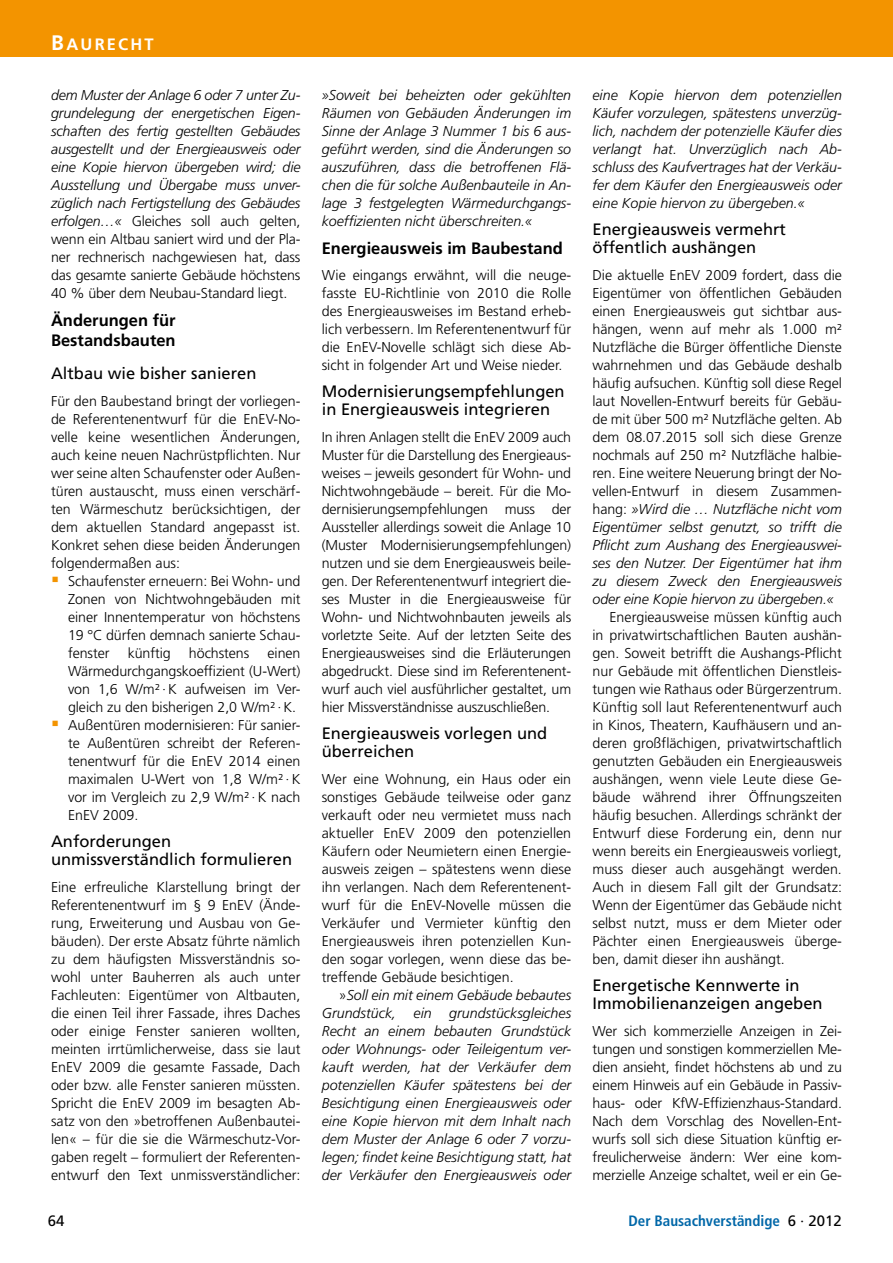
<style>
.page{position:relative;width:893px;height:1263px;background:#fff}
.page>*{position:absolute;margin:0;border:0;box-sizing:border-box;transform-origin:0 0}
.Überschrift_4_Spalte{font:16.5px/18px "Frutiger LT Std";color:#000}
.Überschrift_3_Spalte{font:700 16.5px/19.8px "Frutiger LT Std";color:#000}
.t1{font:700 16.5px "Frutiger LT Std";letter-spacing:.13em;color:#fff}
.t2{font:700 condensed 15px "Frutiger LT Std";color:#0067a8}
.t3{font:15px "Frutiger LT Std";color:#000}
.Standard_Fließtext_O{font:300 14.25px/18px "Frutiger LT Std";color:#000;text-align:justify}
.Standard_Fließtext{font:300 14.25px/18px "Frutiger LT Std";color:#000;text-align:justify}
.Standard_Fließtext_O-2{font:italic 300 14.25px/18px "Frutiger LT Std";letter-spacing:-.005em;color:#000;text-align:justify}
.Standard_Fließtext-2{font:italic 300 14.25px/18px "Frutiger LT Std";color:#000;text-align:justify}
.Standard_Fließtext_A{font:300 14.25px/18px "Frutiger LT Std";letter-spacing:-.005em;color:#000;text-align:justify}
.s1{font-size:21px}
.s2{font-style:normal}
.s3{font-style:italic}
.s4{font-weight:400;font-stretch:normal;color:#000}
</style>
<div class="page">
<div style="left:0;top:0;width:893px;height:57px;background:#f39400"></div>
<p class="t1" style="left:51px;top:34px;width:104px"><span class="s1">B</span>AURECHT</p>
<p class="Standard_Fließtext_O-2" style="left:51px;top:86px;width:251px">dem Muster der Anlage 6 oder 7 unter Zu&shy;grundelegung der energetischen Eigen&shy;schaften des fertig gestellten Gebäudes ausgestellt und der Energieausweis oder eine Kopie hiervon übergeben wird; die Ausstellung und Übergabe muss unver&shy;züglich nach Fertigstellung des Gebäudes erfolgen…« <span class="s2">Gleiches soll auch gelten, wenn ein Altbau saniert wird und der Pla&shy;ner rechnerisch nachgewiesen hat, dass das gesamte sanierte Gebäude höchstens 40 % über dem Neubau-Standard liegt.</span></p>
<p class="Überschrift_3_Spalte" style="left:51px;top:311px;width:126px">Änderungen für<br>Bestandsbauten</p>
<p class="Überschrift_4_Spalte" style="left:51px;top:365px;width:207px">Altbau wie bisher sanieren</p>
<p class="Standard_Fließtext_O" style="left:51px;top:392px;width:251px">Für den Baubestand bringt der vorliegen&shy;de Referentenentwurf für die EnEV-No&shy;velle keine wesentlichen Änderungen, auch keine neuen Nachrüstpflichten. Nur wer seine alten Schaufenster oder Außen&shy;türen austauscht, muss einen verschärf&shy;ten Wärmeschutz berücksichtigen, der dem aktuellen Standard angepasst ist.<br>Konkret sehen diese beiden Änderungen folgendermaßen aus:</p>
<p class="Standard_Fließtext_A" style="left:68px;top:572px;width:234px">Schaufenster erneuern: Bei Wohn- und Zonen von Nichtwohngebäuden mit einer Innentemperatur von höchstens 19 °C dürfen demnach sanierte Schau&shy;fenster</p>
<p class="Standard_Fließtext_A" style="left:128px;top:644px;width:45px">künftig</p>
<p class="Standard_Fließtext_A" style="left:189px;top:644px;width:62px">höchstens</p>
<p class="Standard_Fließtext_A" style="left:68px;top:644px;width:234px;text-indent:199px">einen Wärmedurchgangskoeffizient (U-Wert) von 1,6 W/m² · K aufweisen im Ver&shy;gleich zu den bisherigen 2,0 W/m² · K.</p>
<p class="Standard_Fließtext_A" style="left:68px;top:716px;width:234px">Außentüren modernisieren: Für sanier&shy;te Außentüren schreibt der Referen&shy;tenentwurf für die EnEV 2014 einen maximalen U-Wert von 1,8 W/m² · K vor im Vergleich zu 2,9 W/m² · K nach EnEV 2009.</p>
<p class="Überschrift_4_Spalte" style="left:51px;top:832px;width:243px">Anforderungen unmissverständlich formulieren</p>
<p class="Standard_Fließtext_O" style="left:51px;top:878px;width:251px">Eine erfreuliche Klarstellung bringt der Referentenentwurf im § 9 EnEV (Ände&shy;rung, Erweiterung und Ausbau von Ge&shy;bäuden). Der erste Absatz führte nämlich zu dem häufigsten Missverständnis so&shy;wohl unter Bauherren als auch unter Fachleuten: Eigentümer von Altbauten, die einen Teil ihrer Fassade, ihres Daches oder einige Fenster sanieren wollten, meinten irrtümlicherweise, dass sie laut EnEV 2009 die gesamte Fassade, Dach oder bzw. alle Fenster sanieren müssten.<br>Spricht die EnEV 2009 im besagten Ab&shy;satz von den »betroffenen Außenbautei&shy;len« – für die sie die Wärmeschutz-Vor&shy;gaben regelt – formuliert der Referenten&shy;entwurf den Text unmissverständlicher:</p>
<p class="Standard_Fließtext_O-2" style="left:322px;top:86px;width:251px">»Soweit bei beheizten oder gekühlten Räumen von Gebäuden Änderungen im Sinne der Anlage 3 Nummer 1 bis 6 aus&shy;geführt werden, sind die Änderungen so auszuführen, dass die betroffenen Flä&shy;chen die für solche Außenbauteile in An&shy;lage 3 festgelegten Wärmedurchgangs&shy;koeffizienten nicht überschreiten.«</p>
<p class="Überschrift_3_Spalte" style="left:322px;top:239px;width:243px">Energieausweis im Baubestand</p>
<p class="Standard_Fließtext_O" style="left:322px;top:266px;width:251px">Wie eingangs erwähnt, will die neuge&shy;fasste EU-Richtlinie von 2010 die Rolle des Energieausweises im Bestand erheb&shy;lich verbessern. Im Referentenentwurf für die EnEV-Novelle schlägt sich diese Ab&shy;sicht in folgender Art und Weise nieder.</p>
<p class="Überschrift_4_Spalte" style="left:322px;top:382px;width:244px">Modernisierungsempfehlungen in Energieausweis integrieren</p>
<p class="Standard_Fließtext_O" style="left:322px;top:428px;width:251px">In ihren Anlagen stellt die EnEV 2009 auch Muster für die Darstellung des Energieaus&shy;weises – jeweils gesondert für Wohn- und Nichtwohngebäude – bereit. Für die Mo&shy;dernisierungsempfehlungen muss der Aussteller allerdings soweit die Anlage 10 (Muster Modernisierungsempfehlungen) nutzen und sie dem Energieausweis beile&shy;gen. Der Referentenentwurf integriert die&shy;ses Muster in die Energieausweise für Wohn- und Nichtwohnbauten jeweils als vorletzte Seite. Auf der letzten Seite des Energieausweises sind die Erläuterungen abgedruckt. Diese sind im Referentenent&shy;wurf auch viel ausführlicher gestaltet, um hier Missverständnisse auszuschließen.</p>
<p class="Überschrift_4_Spalte" style="left:322px;top:724px;width:227px">Energieausweis vorlegen und überreichen</p>
<p class="Standard_Fließtext_O" style="left:322px;top:770px;width:251px">Wer eine Wohnung, ein Haus oder ein sonstiges Gebäude teilweise oder ganz verkauft oder neu vermietet muss nach aktueller EnEV 2009 den potenziellen Käufern oder Neumietern einen Energie&shy;ausweis zeigen – spätestens wenn diese ihn verlangen. Nach dem Referentenent&shy;wurf für die EnEV-Novelle müssen die Verkäufer und Vermieter künftig den Energieausweis ihren potenziellen Kun&shy;den sogar vorlegen, wenn diese das be&shy;treffende Gebäude besichtigen.</p>
<p class="Standard_Fließtext-2" style="left:322px;top:986px;width:251px;text-indent:17px"><span class="s2">»</span>Soll ein mit einem Gebäude bebautes Grundstück, ein grundstücksgleiches Recht an einem bebauten Grundstück oder Wohnungs- oder Teileigentum ver&shy;kauft werden, hat der Verkäufer dem potenziellen Käufer spätestens bei der Besichtigung einen Energieausweis oder eine Kopie hiervon mit dem Inhalt nach dem Muster der Anlage 6 oder 7 vorzu&shy;legen; findet keine Besichtigung statt, hat der Verkäufer den Energieausweis oder</p>
<p class="Standard_Fließtext-2" style="left:592px;top:86px;width:251px">eine Kopie hiervon dem potenziellen Käufer vorzulegen, spätestens unverzüg&shy;lich, nachdem der potenzielle Käufer dies verlangt hat. Unverzüglich nach Ab&shy;schluss des Kaufvertrages hat der Verkäu&shy;fer dem Käufer den Energieausweis oder eine Kopie hiervon zu übergeben.«</p>
<p class="Überschrift_4_Spalte" style="left:592px;top:220px;width:195px">Energieausweis vermehrt öffentlich aushängen</p>
<p class="Standard_Fließtext_O" style="left:592px;top:266px;width:251px">Die aktuelle EnEV 2009 fordert, dass die Eigentümer von öffentlichen Gebäuden einen Energieausweis gut sichtbar aus&shy;hängen, wenn auf mehr als 1.000 m²<br>Nutzfläche die Bürger öffentliche Dienste wahrnehmen und das Gebäude deshalb häufig aufsuchen. Künftig soll diese Regel laut Novellen-Entwurf bereits für Gebäu&shy;de mit über 500 m² Nutzfläche gelten. Ab dem 08.07.2015 soll sich diese Grenze nochmals auf 250 m² Nutzfläche halbie&shy;ren. Eine weitere Neuerung bringt der No&shy;vellen-Entwurf in diesem Zusammen&shy;hang: <span class="s3">»Wird die … Nutzfläche nicht vom Eigentümer selbst genutzt, so trifft die Pflicht zum Aushang des Energieauswei&shy;ses den Nutzer. Der Eigentümer hat ihm zu diesem Zweck den Energieausweis oder eine Kopie hiervon zu übergeben.«</span></p>
<p class="Standard_Fließtext" style="left:592px;top:608px;width:251px;text-indent:17px">Energieausweise müssen künftig auch in privatwirtschaftlichen Bauten aushän&shy;gen. Soweit betrifft die Aushangs-Pflicht nur Gebäude mit öffentlichen Dienstleis&shy;tungen wie Rathaus oder Bürgerzentrum.<br>Künftig soll laut Referentenentwurf auch in Kinos, Theatern, Kaufhäusern und an&shy;deren großflächigen, privatwirtschaftlich genutzten Gebäuden ein Energieausweis aushängen, wenn viele Leute diese Ge&shy;bäude während ihrer Öffnungszeiten häufig besuchen. Allerdings schränkt der Entwurf diese Forderung ein, denn nur wenn bereits ein Energieausweis vorliegt, muss dieser auch ausgehängt werden.<br>Auch in diesem Fall gilt der Grundsatz:<br>Wenn der Eigentümer das Gebäude nicht selbst nutzt, muss er dem Mieter oder Pächter einen Energieausweis überge&shy;ben, damit dieser ihn aushängt.</p>
<p class="Überschrift_4_Spalte" style="left:592px;top:976px;width:232px">Energetische Kennwerte in<br>Immobilienanzeigen angeben</p>
<p class="Standard_Fließtext_O" style="left:592px;top:1022px;width:251px">Wer sich kommerzielle Anzeigen in Zei&shy;tungen und sonstigen kommerziellen Me&shy;dien ansieht, findet höchstens ab und zu einem Hinweis auf ein Gebäude in Passiv&shy;haus- oder KfW-Effizienzhaus-Standard.<br>Nach dem Vorschlag des Novellen-Ent&shy;wurfs soll sich diese Situation künftig er&shy;freulicherweise ändern: Wer eine kom&shy;merzielle Anzeige schaltet, weil er ein Ge-</p>
<p class="t3" style="left:48px;top:1211px;width:18px">64</p>
<p class="t2" style="left:628px;top:1211px;width:215px">Der Bausachverständige <span class="s4">6 · 2012</span></p>
</div>
